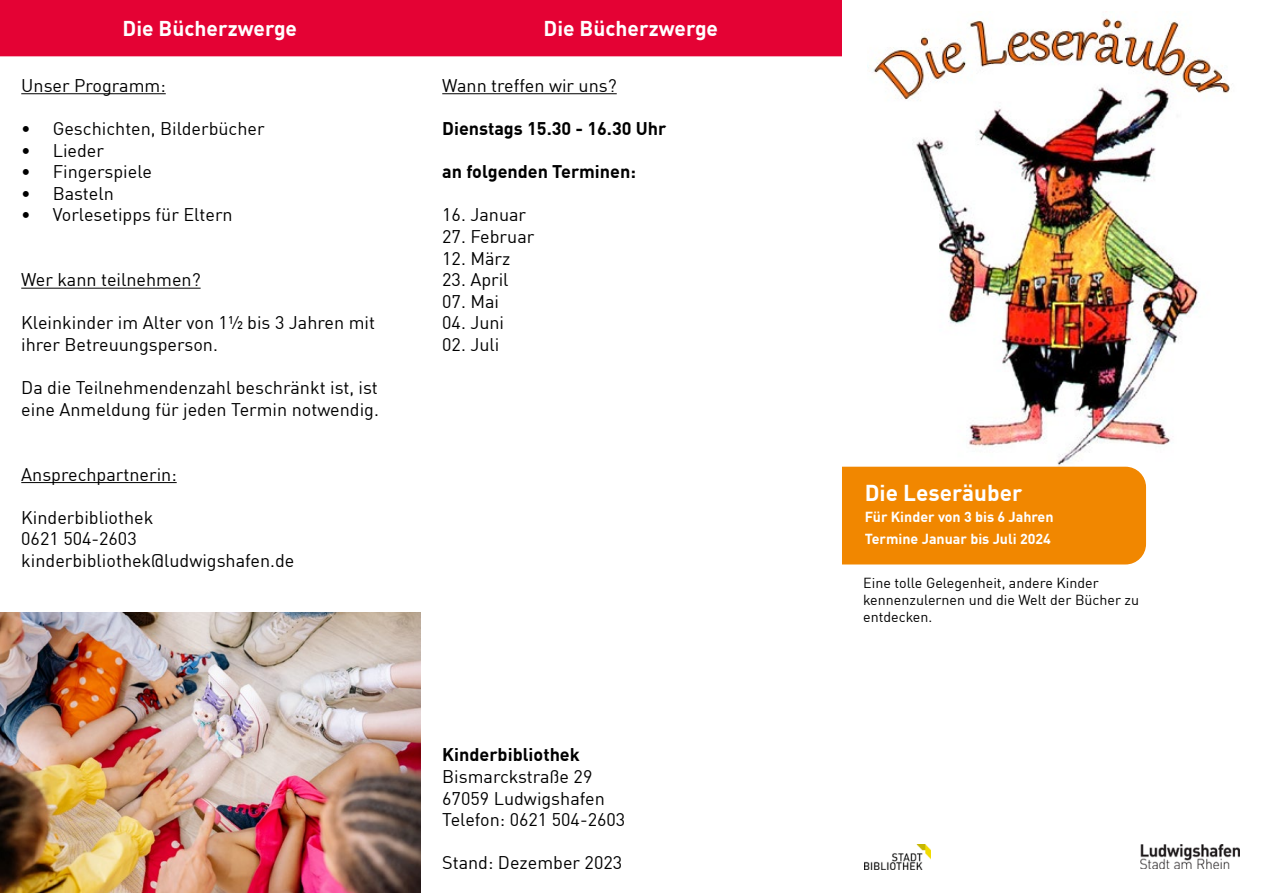
<style>
.page{position:relative;width:1263px;height:893px;background:#fff}
.page>*{position:absolute;margin:0;border:0;box-sizing:border-box;transform-origin:0 0}
.t1{font:700 22.5px "DIN Offc";color:#fff}
.t2{font:700 21px "DIN Offc";color:#fff}
.t3{font:18px/21.6px "DIN Offc";color:#000}
.t4{font:700 18px "DIN Offc";color:#000}
.t5{font:14.25px/17.1px "DIN Offc";color:#000}
.t6{font:700 14.25px "DIN Offc";color:#fff}
</style>
<div class="page">
<img style="left:867px;top:11px;width:363px;height:454px">
<div style="left:842px;top:466px;width:305px;height:99px;background:#f18700"></div>
<div style="left:1px;top:1px;width:840px;height:55px;background:#e40234"></div>
<div style="left:0;top:0;width:842px;height:56px;border:2px solid #e40234"></div>
<hr style="left:21px;top:93px;width:145px;height:1px;background:#000">
<hr style="left:21px;top:288px;width:180px;height:1px;background:#000">
<hr style="left:21px;top:482px;width:156px;height:1px;background:#000">
<hr style="left:442px;top:93px;width:175px;height:1px;background:#000">
<div style="left:863px;top:482px;width:277px;height:74px;border:2px solid #f18700"></div>
<img style="left:865px;top:845px;width:65px;height:24px">
<img style="left:1140px;top:845px;width:100px;height:24px">
<img style="left:1px;top:612px;width:420px;height:281px">
<p class="t2" style="left:123px;top:15px;width:176px">Die Bücherzwerge</p>
<p class="t2" style="left:544px;top:15px;width:176px">Die Bücherzwerge</p>
<p class="t3" style="left:21px;top:74px;width:146px">Unser Programm:</p>
<p class="t3" style="left:21px;top:117px;width:245px">• Geschichten, Bilderbücher</p>
<p class="t3" style="left:21px;top:139px;width:84px">• Lieder</p>
<p class="t3" style="left:21px;top:160px;width:132px">• Fingerspiele</p>
<p class="t3" style="left:21px;top:182px;width:94px">• Basteln</p>
<p class="t3" style="left:21px;top:204px;width:213px">• Vorlesetipps für Eltern</p>
<p class="t3" style="left:442px;top:74px;width:176px">Wann treffen wir uns?</p>
<p class="t4" style="left:442px;top:117px;width:226px">Dienstags 15.30 - 16.30 Uhr</p>
<p class="t4" style="left:442px;top:160px;width:195px">an folgenden Terminen:</p>
<p class="t3" style="left:442px;top:204px;width:85px">16. Januar</p>
<p class="t3" style="left:442px;top:225px;width:94px">27. Februar</p>
<p class="t3" style="left:442px;top:247px;width:70px">12. März</p>
<p class="t3" style="left:442px;top:268px;width:68px">23. April</p>
<p class="t3" style="left:442px;top:290px;width:58px">07. Mai</p>
<p class="t3" style="left:442px;top:312px;width:63px">04. Juni</p>
<p class="t3" style="left:442px;top:333px;width:59px">02. Juli</p>
<p class="t3" style="left:21px;top:268px;width:181px">Wer kann teilnehmen?</p>
<p class="t3" style="left:21px;top:312px;width:355px">Kleinkinder im Alter von 1½ bis 3 Jahren mit ihrer Betreuungsperson.</p>
<p class="t3" style="left:21px;top:376px;width:359px">Da die Teilnehmendenzahl beschränkt ist, ist eine Anmeldung für jeden Termin notwendig.</p>
<p class="t3" style="left:21px;top:463px;width:157px">Ansprechpartnerin:</p>
<p class="t3" style="left:21px;top:506px;width:134px">Kinderbibliothek</p>
<p class="t3" style="left:21px;top:528px;width:117px">0621 504-2603</p>
<p class="t3" style="left:21px;top:549px;width:275px">kinderbibliothek@ludwigshafen.de</p>
<p class="t4" style="left:442px;top:743px;width:139px">Kinderbibliothek</p>
<p class="t3" style="left:442px;top:765px;width:152px">Bismarckstraße 29</p>
<p class="t3" style="left:442px;top:787px;width:164px">67059 Ludwigshafen</p>
<p class="t3" style="left:442px;top:808px;width:184px">Telefon: 0621 504-2603</p>
<p class="t3" style="left:442px;top:852px;width:181px">Stand: Dezember 2023</p>
<p class="t1" style="left:865px;top:478px;width:159px">Die Leseräuber</p>
<p class="t6" style="left:865px;top:508px;width:190px">Für Kinder von 3 bis 6 Jahren</p>
<p class="t6" style="left:865px;top:529px;width:188px">Termine Januar bis Juli 2024</p>
<p class="t5" style="left:863px;top:574px;width:277px">Eine tolle Gelegenheit, andere Kinder kennenzulernen und die Welt der Bücher zu entdecken.</p>
</div>
